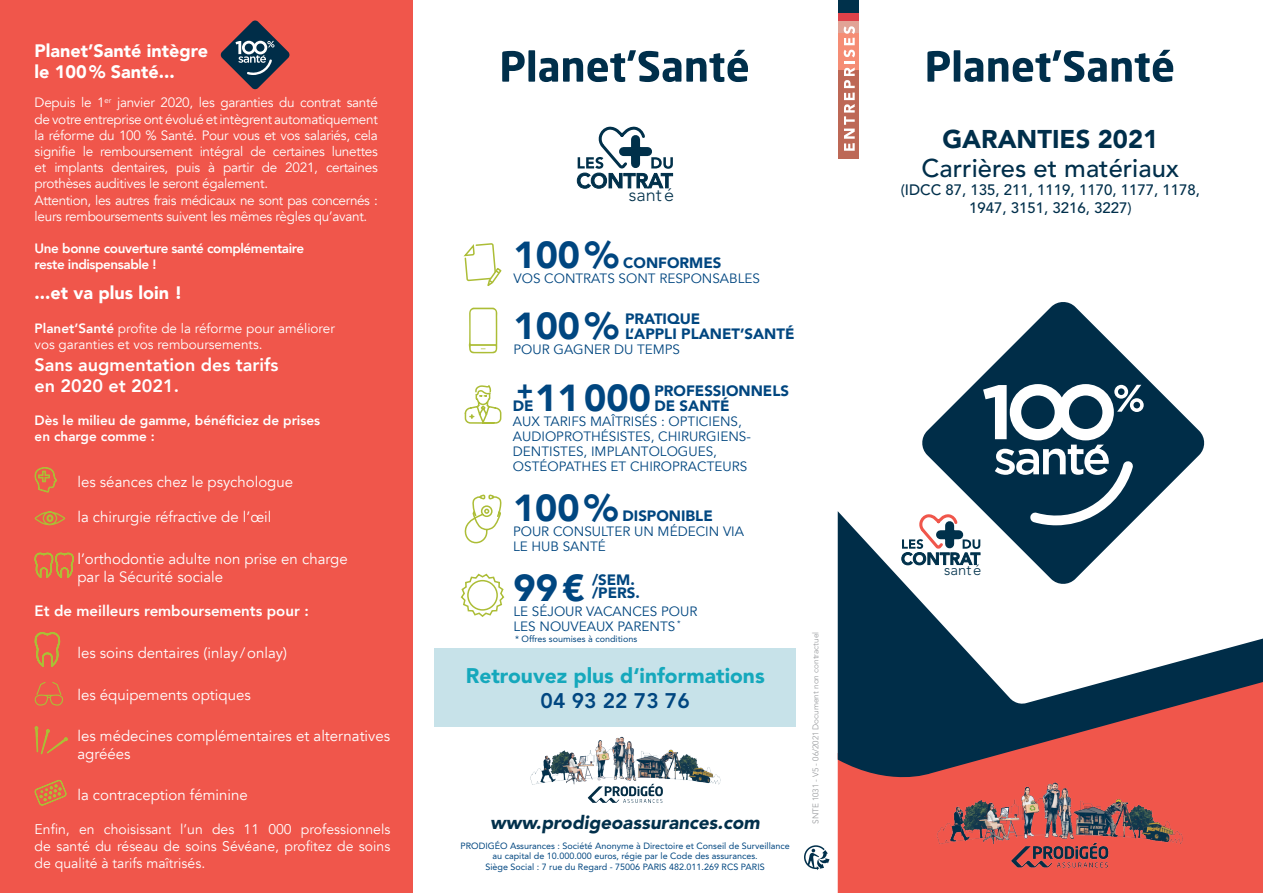
<style>
.page{position:relative;width:1263px;height:893px;background:#fff}
.page>*{position:absolute;margin:0;border:0;box-sizing:border-box;transform-origin:0 0}
.t1{font:900 37.5px "Avenir";color:#004680}
.accroche_titre{font:500 25.5px "Avenir LT Pro";color:#002f4b}
.accroche_titre-2{font:900 25.5px "Avenir LT Pro";color:#002f4b}
.t2{font:900 25.5px "Avenir";color:#004680}
.titre_niv_2{font:900 21px "Avenir LT Pro";color:#15a8bc}
.t3{font:800 21px "Avenir LT Pro";color:#004680}
.t4{font:italic 900 18.75px "Avenir LT Pro";color:#02304b}
.t5{font:900 18px "Avenir";color:#fff}
.t6{font:800 18px/21.6px "Avenir";color:#fff}
.t7{font:300 18px "Avenir LT Pro";color:#00304a}
.t8{font:15px/18px "Avenir";color:#fff}
.t9{font:900 15px "Avenir";color:#004680}
.accroche_titre-3{font:500 15px/18px "Avenir LT Pro";color:#002f4b;text-align:center}
.t10{font:800 15px "Avenir";color:#fff}
.t11{font:300 14.85px "Avenir LT Pro";color:#00314b}
.t12{font:13.95px/16.8px "Avenir";color:#fff;text-align:justify}
.t13{font:13.5px/16.2px "Avenir";letter-spacing:-.02em;color:#fff;text-align:justify}
.t14{font:13.5px/15px "Avenir";color:#004680}
.t15{font:13.5px/16.2px "Avenir";color:#fff}
.t16{font:800 13.5px/16.2px "Avenir";letter-spacing:-.03em;color:#fff}
.t17{font:800 13.5px/16.2px "Avenir";color:#fff}
.t18{font:9px/10.8px "Avenir LT Pro";color:#004680;text-align:center}
.t19{font:300 8.25px "Avenir LT Pro";color:#939598}
.s1{font-weight:800}
</style>
<div class="page">
<div style="left:0;top:0;width:412px;height:893px;background:#f0564b"></div>
<svg style="left:220px;top:20px;width:69px;height:69px"></svg>
<svg style="left:460px;top:573px;width:45px;height:44px"></svg>
<div style="left:467px;top:580px;width:31px;height:31px;border:2px solid #acbd36;border-radius:50%"></div>
<svg style="left:34px;top:467px;width:23px;height:26px"></svg>
<div style="left:838px;top:788px;width:425px;height:105px;background:#f0564b"></div>
<svg style="left:974px;top:302px;width:231px;height:208px"></svg>
<div style="left:435px;top:648px;width:361px;height:79px;background:#c7e2e9"></div>
<img style="left:935px;top:788px;width:251px;height:79px">
<img style="left:530px;top:736px;width:191px;height:67px">
<svg style="left:927px;top:51px;width:23px;height:31px"></svg>
<div style="left:954px;top:50px;width:6px;height:32px;background:#002f4b"></div>
<svg style="left:964px;top:50px;width:209px;height:32px"></svg>
<svg style="left:838px;top:511px;width:425px;height:277px"></svg>
<svg style="left:901px;top:384px;width:243px;height:182px"></svg>
<svg style="left:804px;top:845px;width:25px;height:25px"></svg>
<svg style="left:464px;top:385px;width:38px;height:39px"></svg>
<div style="left:838px;top:70px;width:20px;height:89px;background:#bd6856"></div>
<div style="left:838px;top:21px;width:20px;height:12px;background:#e1a396"></div>
<div style="left:838px;top:33px;width:20px;height:37px;background:#f58d75"></div>
<div style="left:838px;top:13px;width:20px;height:8px;background:#de4149"></div>
<div style="left:838px;top:0;width:20px;height:13px;background:#00314b"></div>
<svg style="left:844px;top:26px;width:11px;height:125px"></svg>
<svg style="left:463px;top:243px;width:39px;height:110px"></svg>
<svg style="left:464px;top:495px;width:37px;height:49px"></svg>
<svg style="left:34px;top:511px;width:32px;height:15px"></svg>
<svg style="left:34px;top:552px;width:40px;height:26px"></svg>
<svg style="left:34px;top:632px;width:34px;height:174px"></svg>
<svg style="left:502px;top:51px;width:23px;height:31px"></svg>
<div style="left:528px;top:50px;width:7px;height:32px;background:#002f4b"></div>
<svg style="left:539px;top:50px;width:209px;height:32px"></svg>
<svg style="left:576px;top:126px;width:97px;height:63px"></svg>
<p class="t5" style="left:35px;top:35px;width:175px">Planet’Santé intègre</p>
<p class="t5" style="left:35px;top:57px;width:142px">le 100% Santé...</p>
<p class="t13" style="left:35px;top:95px;width:345px">Depuis le 1<sup>er</sup> janvier 2020, les garanties du contrat santé de votre entreprise ont évolué et intègrent automatiquement la réforme du 100 % Santé. Pour vous et vos salariés, cela signifie le remboursement intégral de certaines lunettes et implants dentaires, puis à partir de 2021, certaines prothèses auditives le seront également.</p>
<p class="t13" style="left:35px;top:192px;width:345px">Attention, les autres frais médicaux ne sont pas concernés : leurs remboursements suivent les mêmes règles qu’avant.</p>
<p class="t16" style="left:35px;top:240px;width:271px">Une bonne couverture santé complémentaire reste indispensable !</p>
<p class="t5" style="left:35px;top:278px;width:149px">...et va plus loin !</p>
<p class="t15" style="left:35px;top:320px;width:302px"><span class="s1">Planet’Santé</span> profite de la réforme pour améliorer vos garanties et vos remboursements.</p>
<p class="t6" style="left:35px;top:353px;width:245px">Sans augmentation des tarifs en 2020 et 2021.</p>
<p class="t17" style="left:35px;top:412px;width:287px">Dès le milieu de gamme, bénéficiez de prises en charge comme :</p>
<p class="t8" style="left:77px;top:473px;width:217px">les séances chez le psychologue</p>
<p class="t8" style="left:77px;top:508px;width:196px">la chirurgie réfractive de l’œil</p>
<p class="t8" style="left:77px;top:550px;width:272px">l’orthodontie adulte non prise en charge par la Sécurité sociale</p>
<p class="t10" style="left:35px;top:599px;width:276px">Et de meilleurs remboursements pour :</p>
<p class="t8" style="left:77px;top:644px;width:211px">les soins dentaires (inlay /onlay)</p>
<p class="t8" style="left:77px;top:686px;width:175px">les équipements optiques</p>
<p class="t8" style="left:77px;top:727px;width:314px">les médecines complémentaires et alternatives agréées</p>
<p class="t8" style="left:77px;top:786px;width:172px">la contraception féminine</p>
<p class="t12" style="left:35px;top:821px;width:357px">Enfin, en choisissant l’un des 11 000 professionnels de santé du réseau de soins Sévéane, profitez de soins de qualité à tarifs maîtrisés.</p>
<h3 class="t7" style="left:629px;top:184px;width:47px">santé</h3>
<p class="t1" style="left:513px;top:223px;width:107px">100%</p>
<p class="t9" style="left:623px;top:250px;width:100px">CONFORMES</p>
<p class="t14" style="left:513px;top:271px;width:248px">VOS CONTRATS SONT RESPONSABLES</p>
<p class="t1" style="left:513px;top:293px;width:107px">100%</p>
<p class="t14" style="left:513px;top:342px;width:168px">POUR GAGNER DU TEMPS</p>
<p class="t9" style="left:625px;top:306px;width:77px">PRATIQUE</p>
<p class="t9" style="left:625px;top:321px;width:171px">L’APPLI PLANET’SANTÉ</p>
<p class="t1" style="left:535px;top:366px;width:117px">11000</p>
<p class="t14" style="left:513px;top:415px;width:239px">AUX TARIFS MAÎTRISÉS : OPTICIENS,<br>AUDIOPROTHÉSISTES, CHIRURGIENS-<br>DENTISTES, IMPLANTOLOGUES,<br>OSTÉOPATHES ET CHIROPRACTEURS</p>
<p class="t2" style="left:517px;top:369px;width:18px">+</p>
<p class="t9" style="left:513px;top:393px;width:22px">DE</p>
<p class="t9" style="left:654px;top:378px;width:136px">PROFESSIONNELS</p>
<p class="t9" style="left:654px;top:393px;width:77px">DE SANTÉ</p>
<p class="t1" style="left:513px;top:476px;width:107px">100%</p>
<p class="t14" style="left:513px;top:524px;width:233px">POUR CONSULTER UN MÉDECIN VIA<br>LE HUB SANTÉ</p>
<p class="t9" style="left:622px;top:503px;width:92px">DISPONIBLE</p>
<p class="t1" style="left:513px;top:556px;width:73px">99€</p>
<p class="t14" style="left:513px;top:604px;width:185px">LE SÉJOUR VACANCES POUR</p>
<p class="t14" style="left:513px;top:619px;width:169px">LES NOUVEAUX PARENTS <sup>*</sup></p>
<p class="t9" style="left:592px;top:567px;width:44px">/SEM.</p>
<p class="t9" style="left:592px;top:580px;width:49px">/PERS.</p>
<p class="t18" style="left:515px;top:633px;width:124px">* Offres soumises à conditions</p>
<p class="titre_niv_2" style="left:466px;top:663px;width:300px">Retrouvez plus d‘informations</p>
<p class="t3" style="left:541px;top:688px;width:151px">04 93 22 73 76</p>
<p class="t4" style="left:490px;top:811px;width:271px">www.prodigeoassurances.com</p>
<p class="t18" style="left:460px;top:840px;width:331px">PRODIGÉO Assurances : Société Anonyme à Directoire et Conseil de Surveillance</p>
<p class="t18" style="left:485px;top:851px;width:281px">au capital de 10.000.000 euros, régie par le Code des assurances.<br>Siège Social : 7 rue du Regard - 75006 PARIS 482.011.269 RCS PARIS</p>
<p class="t19" style="left:811px;top:824px;width:194px;rotate:-90deg">SNTE 1031 - V5 - 06/2021 Document non contractuel</p>
<p class="accroche_titre-2" style="left:942px;top:123px;width:217px">GARANTIES 2021</p>
<p class="accroche_titre" style="left:922px;top:153px;width:259px">Carrières et matériaux</p>
<p class="accroche_titre-3" style="left:901px;top:181px;width:301px">(IDCC 87, 135, 211, 1119, 1170, 1177, 1178,<br>1947, 3151, 3216, 3227)</p>
<p class="t11" style="left:944px;top:561px;width:39px">santé</p>
</div>
